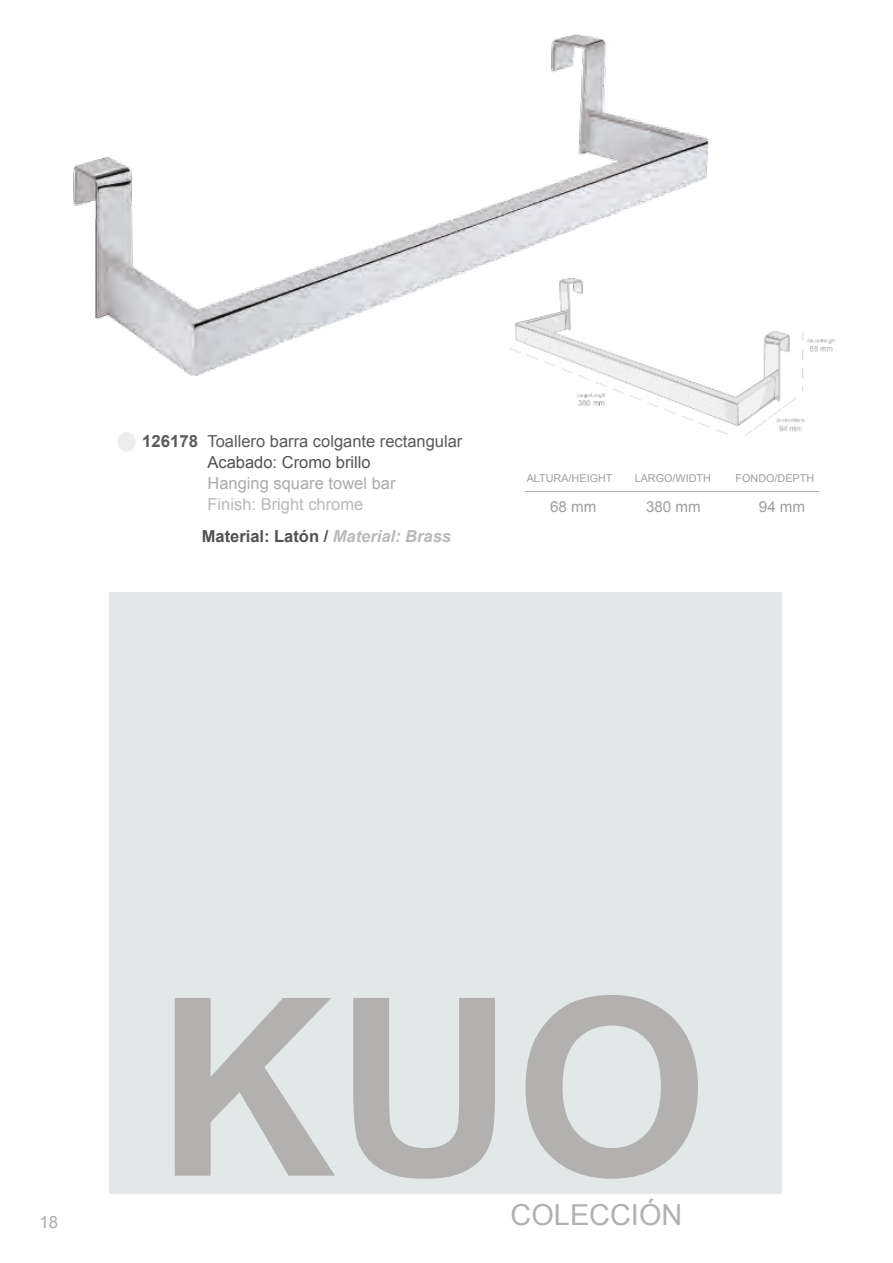
<style>
.page{position:relative;width:893px;height:1263px;background:#fff}
.page>*{position:absolute;margin:0;border:0;box-sizing:border-box;transform-origin:0 0}
.t1{font:700 248.25px "Arial";color:#b3b1b0}
.t2{font:28.95px "Arial";color:#b3b1b0}
.t3{font:16.8px "Arial";color:#acabaa}
.t4{font:16.5px/21px "Arial";color:#5c5a59}
.t5{font:16.5px/32.4px "Arial";color:#bbb9b8}
.t6{font:16.5px "Arial";color:#acabaa}
.t7{font:15.15px "Arial";color:#a09f9e}
.t8{font:10.8px "Arial";color:#a09f9e}
.s1{font-weight:700;font-size:16.8px}
.s2{color:#525150}
.s3{font-weight:700;color:#525150}
.s4{font-weight:700;font-style:italic}
</style>
<div class="page">
<img style="left:73px;top:35px;width:635px;height:341px">
<img style="left:495px;top:269px;width:341px;height:166px">
<div style="left:109px;top:592px;width:673px;height:601px;background:#e2e8e8"></div>
<div style="left:117px;top:432px;width:19px;height:20px;background:#eeedec;border-radius:50%"></div>
<hr style="left:525px;top:491px;width:294px;height:1px;background:#a09f9e">
<p class="t4" style="left:207px;top:432px;width:256px;text-indent:-65px"><span class="s1">126178</span> Toallero barra colgante rectangular<br><span class="s2">Acabado: Cromo brillo</span></p>
<p class="t6" style="left:207px;top:477px;width:190px">Hanging square towel bar</p>
<p class="t5" style="left:202px;top:490px;width:251px;text-indent:6px">Finish: Bright chrome<br><span class="s3">Material: Latón /</span> <span class="s4">Material: Brass</span></p>
<p class="t8" style="left:527px;top:474px;width:87px">ALTURA/HEIGHT</p>
<p class="t8" style="left:635px;top:474px;width:78px">LARGO/WIDTH</p>
<p class="t8" style="left:735px;top:474px;width:80px">FONDO/DEPTH</p>
<p class="t7" style="left:550px;top:501px;width:48px">68 mm</p>
<p class="t7" style="left:646px;top:501px;width:56px">380 mm</p>
<p class="t7" style="left:759px;top:501px;width:48px">94 mm</p>
<p class="t3" style="left:40px;top:1216px;width:20px">18</p>
<h1 class="t1" style="left:156px;top:995px;width:553px">KUO</h1>
<h2 class="t2" style="left:511px;top:1204px;width:173px">COLECCIÓN</h2>
</div>
